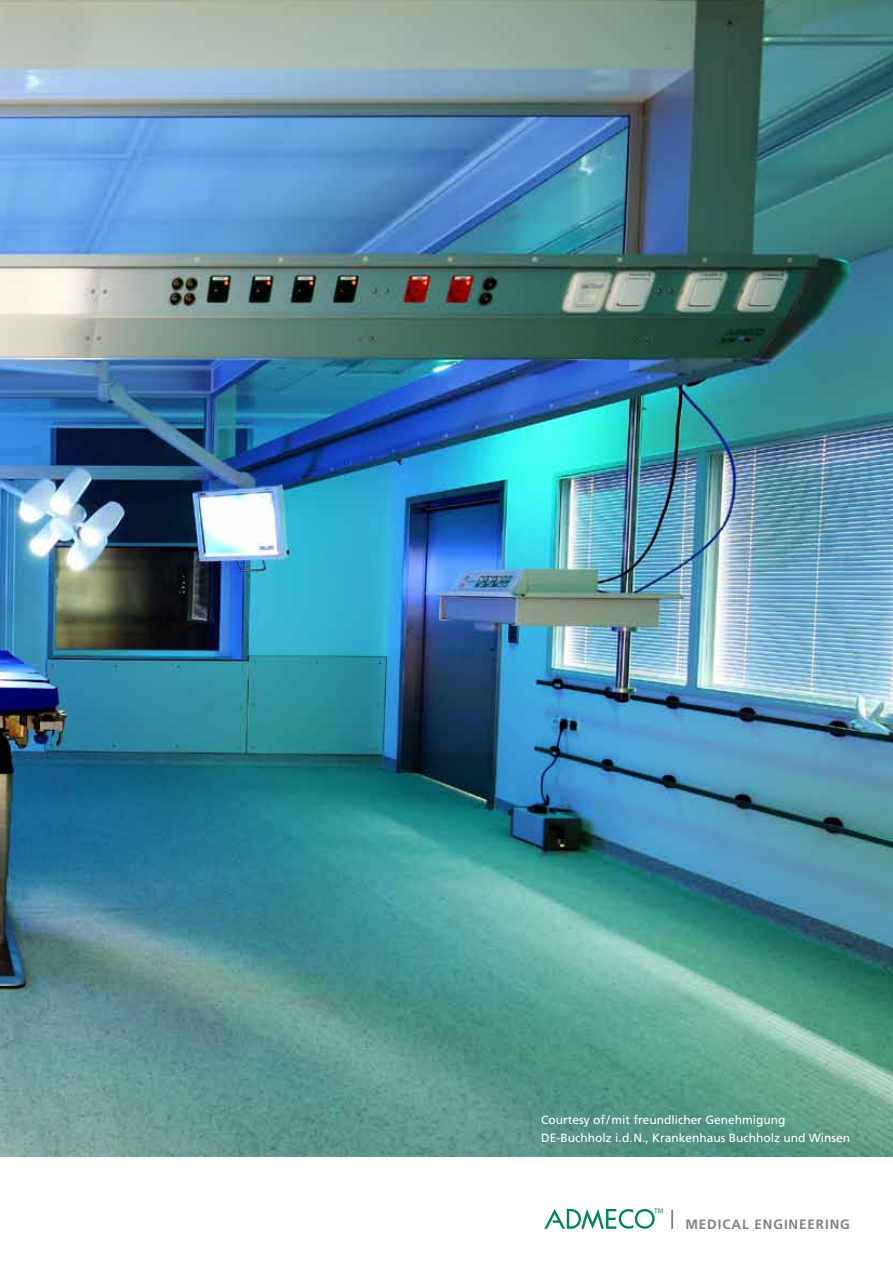
<style>
.page{position:relative;width:893px;height:1263px;background:#fff}
.page>*{position:absolute;margin:0;border:0;box-sizing:border-box;transform-origin:0 0}
.t1{font:700 13.5px "Frutiger LT Pro";letter-spacing:.07em;color:#818084}
.t2{font:12px/18px "Frutiger LT Pro";color:#fff}
.t3{font:6.15px "Helvetica Neue LT Pro";color:#00855a}
</style>
<div class="page">
<img style="left:0;top:0;width:893px;height:1157px">
<svg style="left:544px;top:1208px;width:111px;height:21px"></svg>
<svg style="left:671px;top:1210px;width:2px;height:19px"></svg>
<p class="t2" style="left:541px;top:1110px;width:310px">Courtesy of/mit freundlicher Genehmigung<br>DE-Buchholz i.d.N., Krankenhaus Buchholz und Winsen</p>
<p class="t3" style="left:654px;top:1207px;width:10px">TM</p>
<p class="t1" style="left:685px;top:1216px;width:166px">MEDICAL ENGINEERING</p>
</div>
